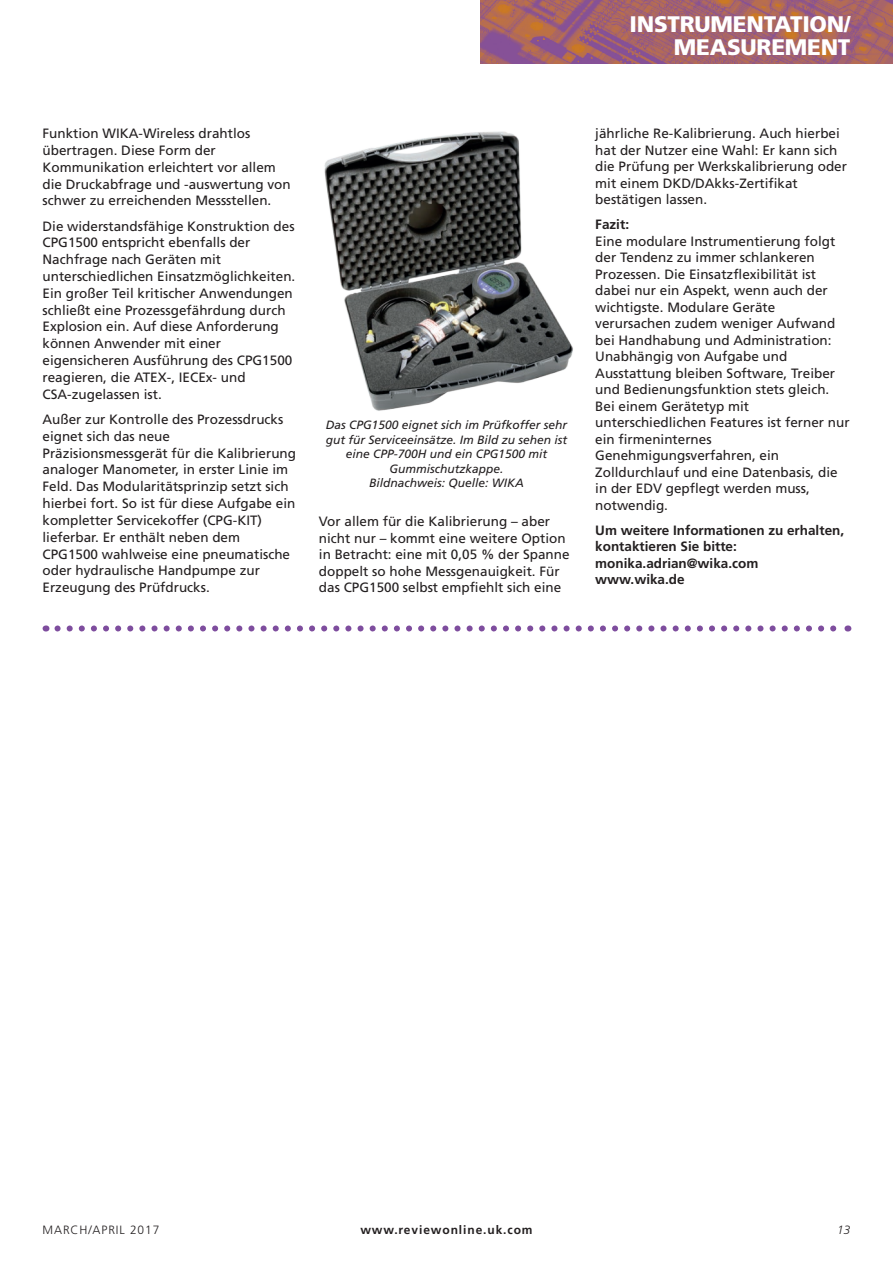
<style>
.page{position:relative;width:893px;height:1263px;background:#fff}
.page>*{position:absolute;margin:0;border:0;box-sizing:border-box;transform-origin:0 0}
.t1{font:900 22.5px/22.5px "Frutiger";letter-spacing:-.01em;color:#fff;text-align:right}
.t2{font:13.5px/16.8px "Frutiger";color:#231f20}
.t3{font:700 13.5px/16.5px "Frutiger";color:#231f20}
.t4{font:italic 12px/14.4px "Frutiger";color:#231f20;text-align:center}
.t5{font:700 12px "Frutiger";letter-spacing:.075em;color:#231f20}
.t6{font:300 12px "Frutiger";letter-spacing:.075em;color:#231f20}
.t7{font:italic 300 12px "Frutiger";color:#231f20}
</style>
<div class="page">
<img style="left:480px;top:0;width:413px;height:64px">
<img style="left:324px;top:131px;width:249px;height:280px">
<svg style="left:57px;top:625px;width:780px;height:6px"></svg>
<h1 class="t1" style="left:629px;top:13px;width:223px">INSTRUMENTATION/<br>MEASUREMENT</h1>
<p class="t2" style="left:43px;top:125px;width:250px">Funktion WIKA-Wireless drahtlos übertragen. Diese Form der Kommunikation erleichtert vor allem die Druckabfrage und -auswertung von schwer zu erreichenden Messstellen.</p>
<p class="t2" style="left:43px;top:217px;width:254px">Die widerstandsfähige Konstruktion des CPG1500 entspricht ebenfalls der Nachfrage nach Geräten mit unterschiedlichen Einsatzmöglichkeiten.<br>Ein großer Teil kritischer Anwendungen schließt eine Prozessgefährdung durch Explosion ein. Auf diese Anforderung können Anwender mit einer eigensicheren Ausführung des CPG1500 reagieren, die ATEX-, IECEx- und CSA-zugelassen ist.</p>
<p class="t2" style="left:43px;top:411px;width:255px">Außer zur Kontrolle des Prozessdrucks eignet sich das neue Präzisionsmessgerät für die Kalibrierung analoger Manometer, in erster Linie im Feld. Das Modularitätsprinzip setzt sich hierbei fort. So ist für diese Aufgabe ein kompletter Servicekoffer (CPG-KIT) lieferbar. Er enthält neben dem CPG1500 wahlweise eine pneumatische oder hydraulische Handpumpe zur Erzeugung des Prüfdrucks.</p>
<p class="t4" style="left:326px;top:418px;width:243px">Das CPG1500 eignet sich im Prüfkoffer sehr gut für Serviceeinsätze. Im Bild zu sehen ist eine CPP-700H und ein CPG1500 mit Gummischutzkappe.<br>Bildnachweis: Quelle: WIKA</p>
<p class="t2" style="left:319px;top:513px;width:252px">Vor allem für die Kalibrierung – aber nicht nur – kommt eine weitere Option in Betracht: eine mit 0,05 % der Spanne doppelt so hohe Messgenauigkeit. Für das CPG1500 selbst empfiehlt sich eine</p>
<p class="t2" style="left:595px;top:125px;width:253px">jährliche Re-Kalibrierung. Auch hierbei hat der Nutzer eine Wahl: Er kann sich die Prüfung per Werkskalibrierung oder mit einem DKD/DAkks-Zertifikat bestätigen lassen.</p>
<p class="t3" style="left:595px;top:216px;width:35px">Fazit:</p>
<p class="t2" style="left:595px;top:232px;width:256px">Eine modulare Instrumentierung folgt der Tendenz zu immer schlankeren<br>Prozessen. Die Einsatzflexibilität ist dabei nur ein Aspekt, wenn auch der wichtigste. Modulare Geräte verursachen zudem weniger Aufwand bei Handhabung und Administration:<br>Unabhängig von Aufgabe und<br>Ausstattung bleiben Software, Treiber und Bedienungsfunktion stets gleich.<br>Bei einem Gerätetyp mit unterschiedlichen Features ist ferner nur ein firmeninternes<br>Genehmigungsverfahren, ein<br>Zolldurchlauf und eine Datenbasis, die in der EDV gepflegt werden muss, notwendig.</p>
<p class="t3" style="left:595px;top:521px;width:250px">Um weitere Informationen zu erhalten, kontaktieren Sie bitte: monika.adrian@wika.com www.wika.de</p>
<p class="t6" style="left:43px;top:1223px;width:118px">MARCH/APRIL 2017</p>
<p class="t5" style="left:360px;top:1223px;width:174px">www.reviewonline.uk.com</p>
<p class="t7" style="left:837px;top:1223px;width:15px">13</p>
</div>
